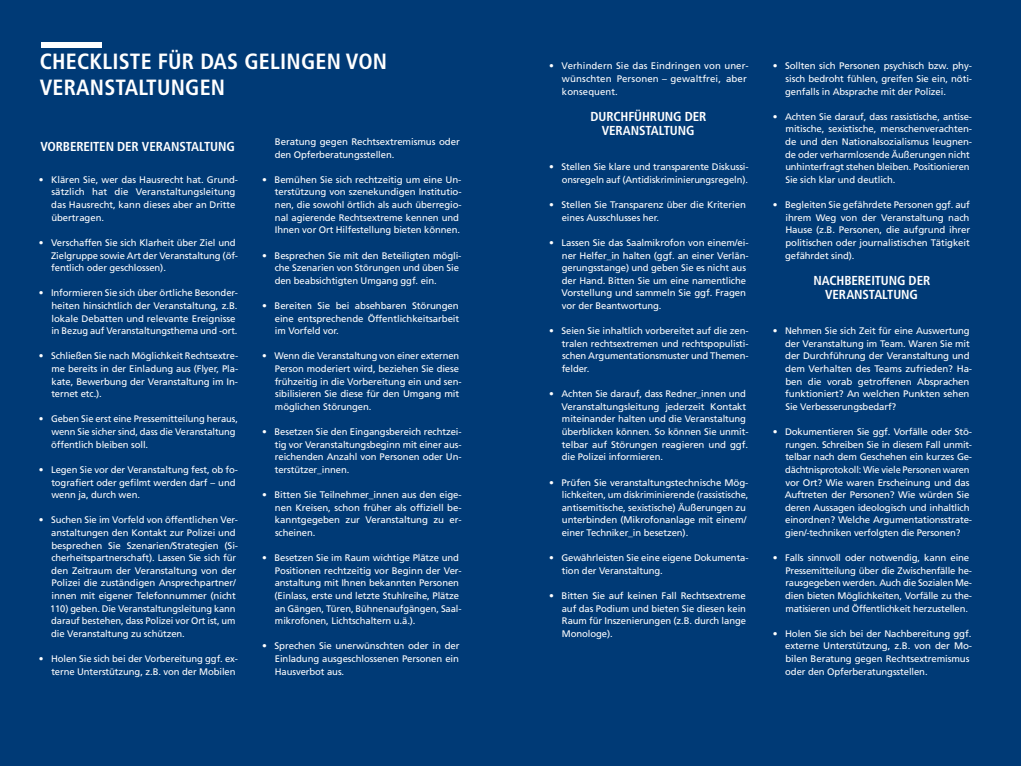
<style>
.page{position:relative;width:1021px;height:766px;background:#fff}
.page>*{position:absolute;margin:0;border:0;box-sizing:border-box;transform-origin:0 0}
.t1{font:700 condensed 22px/25.2px "Frutiger LT Std";letter-spacing:.01em;color:#fff}
.t2{font:700 condensed 13px/14px "Frutiger LT Std";letter-spacing:-.01em;color:#fff;text-align:center}
.t3{font:9.5px/12.6px "Frutiger LT Std";letter-spacing:-.01em;color:#fff}
.t4{font:9.5px/12.6px "Frutiger LT Std";letter-spacing:.01em;color:#fff}
</style>
<div class="page">
<div style="left:0;top:0;width:1020px;height:765px;background:#003a76"></div>
<div style="left:42px;top:42px;width:60px;height:6px;background:#fff"></div>
<h1 class="t1" style="left:40px;top:49px;width:349px">CHECKLISTE FÜR DAS GELINGEN VON<br>VERANSTALTUNGEN</h1>
<h2 class="t2" style="left:40px;top:140px;width:196px">VORBEREITEN DER VERANSTALTUNG</h2>
<p class="t3" style="left:51px;top:173px;width:188px;text-indent:-13px">• Klären Sie, wer das Hausrecht hat. Grund&shy;sätzlich hat die Veranstaltungsleitung das Hausrecht, kann dieses aber an Dritte übertragen.</p>
<p class="t3" style="left:51px;top:236px;width:188px;text-indent:-12px">• Verschaffen Sie sich Klarheit über Ziel und<br>Zielgruppe sowie Art der Veranstaltung (öf&shy;fentlich oder geschlossen).</p>
<p class="t3" style="left:51px;top:287px;width:188px;text-indent:-13px">• Informieren Sie sich über örtliche Besonder&shy;heiten hinsichtlich der Veranstaltung, z.B. lokale Debatten und relevante Ereignisse in Bezug auf Veranstaltungsthema und -ort.</p>
<p class="t3" style="left:51px;top:350px;width:188px;text-align:justify;text-indent:-13px">• Schließen Sie nach Möglichkeit Rechtsextre&shy;me bereits in der Einladung aus (Flyer, Pla&shy;kate, Bewerbung der Veranstaltung im In&shy;ternet etc.).</p>
<p class="t3" style="left:51px;top:413px;width:188px;text-indent:-13px">• Geben Sie erst eine Pressemitteilung heraus, wenn Sie sicher sind, dass die Veranstaltung öffentlich bleiben soll.</p>
<p class="t3" style="left:51px;top:463px;width:188px;text-indent:-13px">• Legen Sie vor der Veranstaltung fest, ob fo&shy;tografiert oder gefilmt werden darf – und wenn ja, durch wen.</p>
<p class="t3" style="left:50px;top:513px;width:190px;text-indent:-11px">• Suchen Sie im Vorfeld von öffentlichen Ver&shy;anstaltungen den Kontakt zur Polizei und besprechen Sie Szenarien/Strategien (Si&shy;cherheitspartnerschaft). Lassen Sie sich für den Zeitraum der Veranstaltung von der Polizei die zuständigen Ansprechpartner/ innen mit eigener Telefonnummer (nicht 110) geben. Die Veranstaltungsleitung kann darauf bestehen, dass Polizei vor Ort ist, um die Veranstaltung zu schützen.</p>
<p class="t3" style="left:39px;top:652px;width:201px;text-align:right">• Holen Sie sich bei der Vorbereitung ggf. ex&shy;terne Unterstützung, z.B. von der Mobilen</p>
<p class="t3" style="left:275px;top:135px;width:186px">Beratung gegen Rechtsextremismus oder den Opferberatungsstellen.</p>
<p class="t3" style="left:275px;top:173px;width:188px;text-indent:-13px">• Bemühen Sie sich rechtzeitig um eine Un&shy;terstützung von szenekundigen Institutio&shy;nen, die sowohl örtlich als auch überregio&shy;nal agierende Rechtsextreme kennen und Ihnen vor Ort Hilfestellung bieten können.</p>
<p class="t3" style="left:275px;top:249px;width:188px;text-indent:-13px">• Besprechen Sie mit den Beteiligten mögli&shy;che Szenarien von Störungen und üben Sie den beabsichtigten Umgang ggf. ein.</p>
<p class="t3" style="left:275px;top:299px;width:186px;text-align:justify;text-indent:-13px">• Bereiten Sie bei absehbaren Störungen eine entsprechende Öffentlichkeitsarbeit im Vorfeld vor.</p>
<p class="t3" style="left:275px;top:350px;width:188px;text-indent:-12px">• Wenn die Veranstaltung von einer externen Person moderiert wird, beziehen Sie diese frühzeitig in die Vorbereitung ein und sen&shy;sibilisieren Sie diese für den Umgang mit möglichen Störungen.</p>
<p class="t3" style="left:275px;top:425px;width:188px;text-align:justify;text-indent:-13px">• Besetzen Sie den Eingangsbereich rechtzei&shy;tig vor Veranstaltungsbeginn mit einer aus&shy;reichenden Anzahl von Personen oder Un&shy;terstützer_innen.</p>
<p class="t3" style="left:275px;top:488px;width:188px;text-align:justify;text-indent:-13px">• Bitten Sie Teilnehmer_innen aus den eige&shy;nen Kreisen, schon früher als offiziell be&shy;kanntgegeben zur Veranstaltung zu er&shy;scheinen.</p>
<p class="t3" style="left:274px;top:551px;width:188px;text-indent:-12px">• Besetzen Sie im Raum wichtige Plätze und Positionen rechtzeitig vor Beginn der Ver&shy;anstaltung mit Ihnen bekannten Personen (Einlass, erste und letzte Stuhlreihe, Plätze an Gängen, Türen, Bühnenaufgängen, Saal&shy;mikrofonen, Lichtschaltern u.ä.).</p>
<p class="t3" style="left:275px;top:639px;width:186px;text-align:justify;text-indent:-13px">• Sprechen Sie unerwünschten oder in der Einladung ausgeschlossenen Personen ein Hausverbot aus.</p>
<p class="t4" style="left:562px;top:60px;width:188px;text-indent:-13px">• Verhindern Sie das Eindringen von uner&shy;wünschten Personen – gewaltfrei, aber konsequent.</p>
<h2 class="t2" style="left:590px;top:110px;width:117px">DURCHFÜHRUNG DER<br>VERANSTALTUNG</h2>
<p class="t3" style="left:549px;top:161px;width:201px;text-align:right">• Stellen Sie klare und transparente Diskussi&shy;onsregeln auf (Antidiskriminierungsregeln).</p>
<p class="t3" style="left:561px;top:198px;width:186px;text-indent:-13px">• Stellen Sie Transparenz über die Kriterien eines Ausschlusses her.</p>
<p class="t3" style="left:561px;top:236px;width:189px;text-indent:-12px">• Lassen Sie das Saalmikrofon von einem/ei&shy;ner Helfer_in halten (ggf. an einer Verlän&shy;gerungsstange) und geben Sie es nicht aus der Hand. Bitten Sie um eine namentliche Vorstellung und sammeln Sie ggf. Fragen vor der Beantwortung.</p>
<p class="t3" style="left:561px;top:324px;width:188px;text-align:justify;text-indent:-12px">• Seien Sie inhaltlich vorbereitet auf die zen&shy;tralen rechtsextremen und rechtspopulisti&shy;schen Argumentationsmuster und Themen&shy;felder.</p>
<p class="t3" style="left:561px;top:387px;width:188px;text-indent:-12px">• Achten Sie darauf, dass Redner_innen und Veranstaltungsleitung jederzeit Kontakt miteinander halten und die Veranstaltung überblicken können. So können Sie unmit&shy;telbar auf Störungen reagieren und ggf. die Polizei informieren.</p>
<p class="t3" style="left:561px;top:476px;width:188px;text-indent:-13px">• Prüfen Sie veranstaltungstechnische Mög&shy;lichkeiten, um diskriminierende (rassistische, antisemitische, sexistische) Äußerungen zu unterbinden (Mikrofonanlage mit einem/ einer Techniker_in besetzen).</p>
<p class="t3" style="left:562px;top:551px;width:188px;text-indent:-13px">• Gewährleisten Sie eine eigene Dokumenta&shy;tion der Veranstaltung.</p>
<p class="t3" style="left:561px;top:589px;width:186px;text-align:justify;text-indent:-13px">• Bitten Sie auf keinen Fall Rechtsextreme auf das Podium und bieten Sie diesen kein Raum für Inszenierungen (z.B. durch lange Monologe).</p>
<p class="t3" style="left:785px;top:60px;width:188px;text-align:justify;text-indent:-13px">• Sollten sich Personen psychisch bzw. phy&shy;sisch bedroht fühlen, greifen Sie ein, nöti&shy;genfalls in Absprache mit der Polizei.</p>
<p class="t3" style="left:785px;top:110px;width:188px;text-indent:-13px">• Achten Sie darauf, dass rassistische, antise&shy;mitische, sexistische, menschenverachten&shy;de und den Nationalsozialismus leugnen&shy;de oder verharmlosende Äußerungen nicht unhinterfragt stehen bleiben. Positionieren Sie sich klar und deutlich.</p>
<p class="t3" style="left:785px;top:198px;width:186px;text-align:justify;text-indent:-13px">• Begleiten Sie gefährdete Personen ggf. auf ihrem Weg von der Veranstaltung nach Hause (z.B. Personen, die aufgrund ihrer politischen oder journalistischen Tätigkeit gefährdet sind).</p>
<h2 class="t2" style="left:813px;top:273px;width:118px">NACHBEREITUNG DER<br>VERANSTALTUNG</h2>
<p class="t3" style="left:785px;top:324px;width:188px;text-indent:-12px">• Nehmen Sie sich Zeit für eine Auswertung der Veranstaltung im Team. Waren Sie mit der Durchführung der Veranstaltung und dem Verhalten des Teams zufrieden? Ha&shy;ben die vorab getroffenen Absprachen funktioniert? An welchen Punkten sehen Sie Verbesserungsbedarf?</p>
<p class="t3" style="left:784px;top:425px;width:189px;text-indent:-12px">• Dokumentieren Sie ggf. Vorfälle oder Stö&shy;rungen. Schreiben Sie in diesem Fall unmit&shy;telbar nach dem Geschehen ein kurzes Ge&shy;dächtnisprotokoll: Wie viele Personen waren vor Ort? Wie waren Erscheinung und das Auftreten der Personen? Wie würden Sie deren Aussagen ideologisch und inhaltlich einordnen? Welche Argumentationsstrate&shy;gien/-techniken verfolgten die Personen?</p>
<p class="t3" style="left:785px;top:551px;width:188px;text-indent:-13px">• Falls sinnvoll oder notwendig, kann eine Pressemitteilung über die Zwischenfälle he&shy;rausgegeben werden. Auch die Sozialen Me&shy;dien bieten Möglichkeiten, Vorfälle zu the&shy;matisieren und Öffentlichkeit herzustellen.</p>
<p class="t3" style="left:785px;top:627px;width:188px;text-indent:-13px">• Holen Sie sich bei der Nachbereitung ggf. externe Unterstützung, z.B. von der Mo&shy;bilen Beratung gegen Rechtsextremismus oder den Opferberatungsstellen.</p>
</div>
